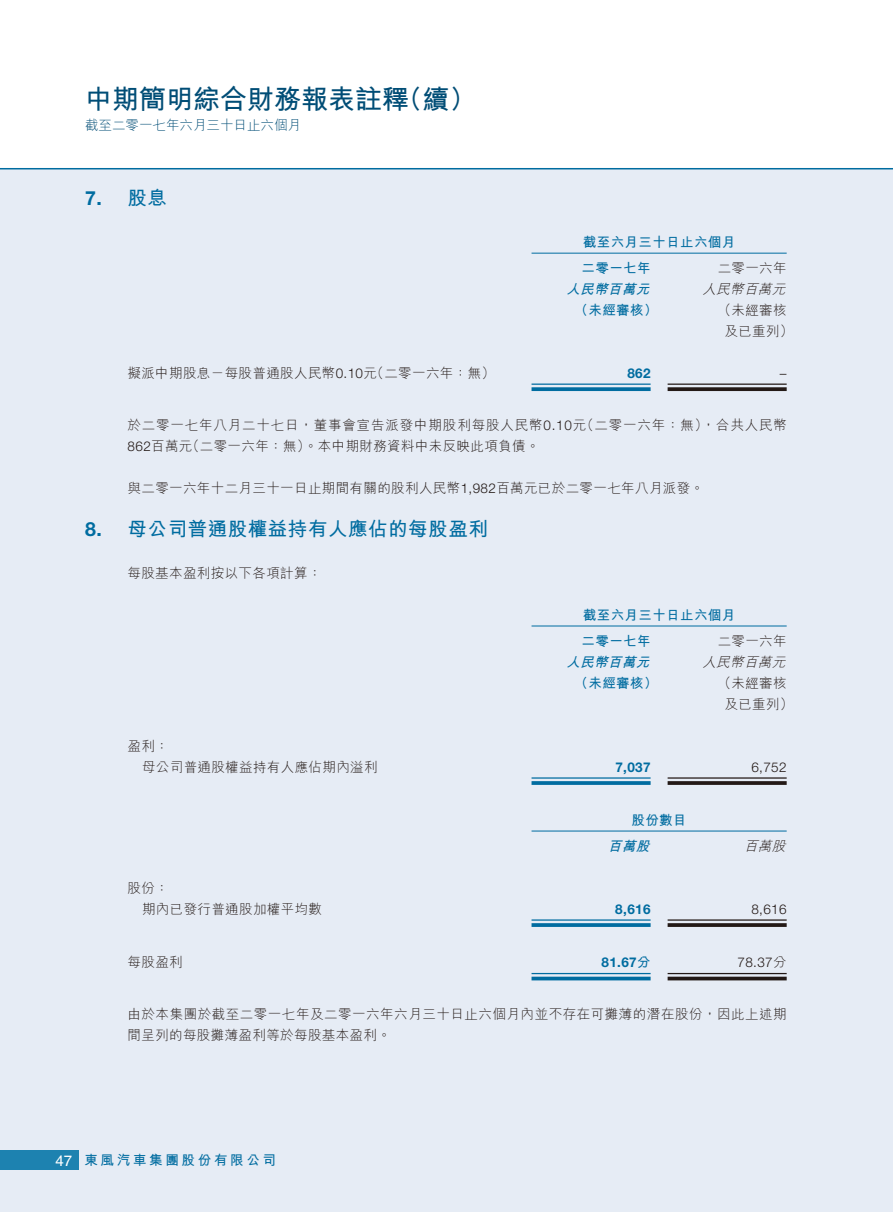
<style>
.page{position:relative;width:893px;height:1212px;background:#fff}
.page>*{position:absolute;margin:0;border:0;box-sizing:border-box;transform-origin:0 0}
.t1{font:700 27px "M Hei HK";color:#004d76}
.t2{font:700 19.5px "M Hei HK";letter-spacing:.03em;color:#006ca0}
.t3{font:700 19.5px "Helvetica Neue LT Std";color:#006ca0}
.t4{font:300 13.5px/21px "M Hei HK";letter-spacing:.03em;color:#231916}
.t5{font:300 13.5px/21px "M Hei HK";letter-spacing:.06em;color:#231916}
.t6{font:700 13.5px/25.5px "M Hei HK";letter-spacing:.03em;color:#006ca0}
.t7{font:700 13.5px "Helvetica Neue LT Std";letter-spacing:.03em;color:#006ca0}
.t8{font:300 13.5px "Helvetica Neue LT Std";letter-spacing:.03em;color:#231916}
.t9{font:300 13.5px "M Hei HK";color:#004d76}
.t10{font:italic 700 13.5px "M Hei HK";color:#006ca0}
.t11{font:italic 300 13.5px "M Hei HK";color:#231916}
.t12{font:700 13.5px "M Hei HK";letter-spacing:.2em;color:#006ca0}
.s1{font-family:"M Hei HK"}
.s2{font-family:"Helvetica Neue LT Std"}
.s3{font-family:"Helvetica LT Std";font-weight:400;font-size:15px;color:#fff}
</style>
<div class="page">
<div style="left:0;top:169px;width:893px;height:1043px;background:#e6ecf5"></div>
<hr style="left:0;top:168px;width:893px;height:1px;background:#006ca0">
<div style="left:0;top:1150px;width:79px;height:20px;background:#1d82b0"></div>
<hr style="left:531px;top:253px;width:256px;height:1px;background:#006ca0">
<hr style="left:531px;top:383px;width:120px;height:2px;background:#006ca0">
<svg style="left:531px;top:387px;width:120px;height:4px"></svg>
<hr style="left:668px;top:383px;width:119px;height:2px;background:#231916">
<svg style="left:668px;top:387px;width:119px;height:4px"></svg>
<hr style="left:531px;top:626px;width:256px;height:1px;background:#006ca0">
<hr style="left:531px;top:777px;width:120px;height:2px;background:#006ca0">
<svg style="left:531px;top:781px;width:120px;height:4px"></svg>
<hr style="left:668px;top:777px;width:119px;height:2px;background:#231916">
<svg style="left:668px;top:781px;width:119px;height:4px"></svg>
<hr style="left:531px;top:831px;width:256px;height:1px;background:#006ca0">
<hr style="left:531px;top:919px;width:120px;height:2px;background:#006ca0">
<svg style="left:531px;top:923px;width:120px;height:4px"></svg>
<hr style="left:668px;top:919px;width:119px;height:2px;background:#231916">
<svg style="left:668px;top:923px;width:119px;height:4px"></svg>
<hr style="left:531px;top:973px;width:120px;height:1px;background:#006ca0">
<hr style="left:531px;top:977px;width:120px;height:3px;background:#006ca0">
<hr style="left:668px;top:973px;width:119px;height:1px;background:#231916">
<hr style="left:668px;top:977px;width:119px;height:3px;background:#231916">
<h1 class="t1" style="left:85px;top:80px;width:393px">中期簡明綜合財務報表註釋（續）</h1>
<p class="t9" style="left:85px;top:118px;width:217px">截至二零一七年六月三十日止六個月</p>
<h2 class="t3" style="left:85px;top:186px;width:84px">7. <span class="s1">股息</span></h2>
<p class="t6" style="left:582px;top:228px;width:155px">截至六月三十日止六個月二零一七年</p>
<p class="t4" style="left:718px;top:257px;width:71px">二零一六年</p>
<p class="t10" style="left:566px;top:279px;width:89px">人民幣百萬元</p>
<p class="t11" style="left:702px;top:282px;width:88px">人民幣百萬元</p>
<p class="t6" style="left:575px;top:296px;width:85px">（未經審核）</p>
<p class="t4" style="left:718px;top:299px;width:77px;text-align:center">（未經審核及已重列）</p>
<p class="t4" style="left:128px;top:362px;width:369px">擬派中期股息－每股普通股人民幣<span class="s2">0.10</span>元（二零一六年：無）</p>
<p class="t7" style="left:627px;top:365px;width:25px">862</p>
<p class="t8" style="left:780px;top:365px;width:8px">–</p>
<p class="t5" style="left:128px;top:414px;width:661px">於二零一七年八月二十七日，董事會宣告派發中期股利每股人民幣<span class="s2">0.10</span>元（二零一六年：無），合共人民幣<br><span class="s2">862</span>百萬元（二零一六年：無）。本中期財務資料中未反映此項負債。</p>
<p class="t4" style="left:128px;top:477px;width:578px">與二零一六年十二月三十一日止期間有關的股利人民幣<span class="s2">1,982</span>百萬元已於二零一七年八月派發。</p>
<h2 class="t2" style="left:85px;top:515px;width:404px"><span class="s2">8.</span> 母公司普通股權益持有人應佔的每股盈利</h2>
<p class="t4" style="left:128px;top:562px;width:195px">每股基本盈利按以下各項計算：</p>
<p class="t6" style="left:582px;top:601px;width:155px">截至六月三十日止六個月二零一七年</p>
<p class="t4" style="left:718px;top:630px;width:71px">二零一六年</p>
<p class="t4" style="left:142px;top:735px;width:237px;text-indent:-14px">盈利：<br>母公司普通股權益持有人應佔期內溢利</p>
<p class="t4" style="left:142px;top:877px;width:182px;text-indent:-14px">股份：<br>期內已發行普通股加權平均數</p>
<p class="t10" style="left:566px;top:652px;width:89px">人民幣百萬元</p>
<p class="t11" style="left:702px;top:655px;width:88px">人民幣百萬元</p>
<p class="t6" style="left:575px;top:669px;width:85px">（未經審核）</p>
<p class="t4" style="left:718px;top:672px;width:77px;text-align:center">（未經審核及已重列）</p>
<p class="t7" style="left:615px;top:758px;width:37px">7,037</p>
<p class="t8" style="left:751px;top:759px;width:37px">6,752</p>
<p class="t6" style="left:631px;top:806px;width:57px">股份數目</p>
<p class="t10" style="left:608px;top:836px;width:47px">百萬股</p>
<p class="t11" style="left:744px;top:839px;width:46px">百萬股</p>
<p class="t7" style="left:615px;top:900px;width:37px">8,616</p>
<p class="t8" style="left:751px;top:901px;width:37px">8,616</p>
<p class="t4" style="left:128px;top:951px;width:57px">每股盈利</p>
<p class="t7" style="left:601px;top:954px;width:51px">81.67<span class="s1">分</span></p>
<p class="t8" style="left:737px;top:954px;width:51px">78.37<span class="s1">分</span></p>
<p class="t4" style="left:128px;top:1003px;width:661px">由於本集團於截至二零一七年及二零一六年六月三十日止六個月內並不存在可攤薄的潛在股份，因此上述期間呈列的每股攤薄盈利等於每股基本盈利。</p>
<p class="t12" style="left:56px;top:1150px;width:222px"><span class="s3">47</span> 東風汽車集團股份有限公司</p>
</div>
